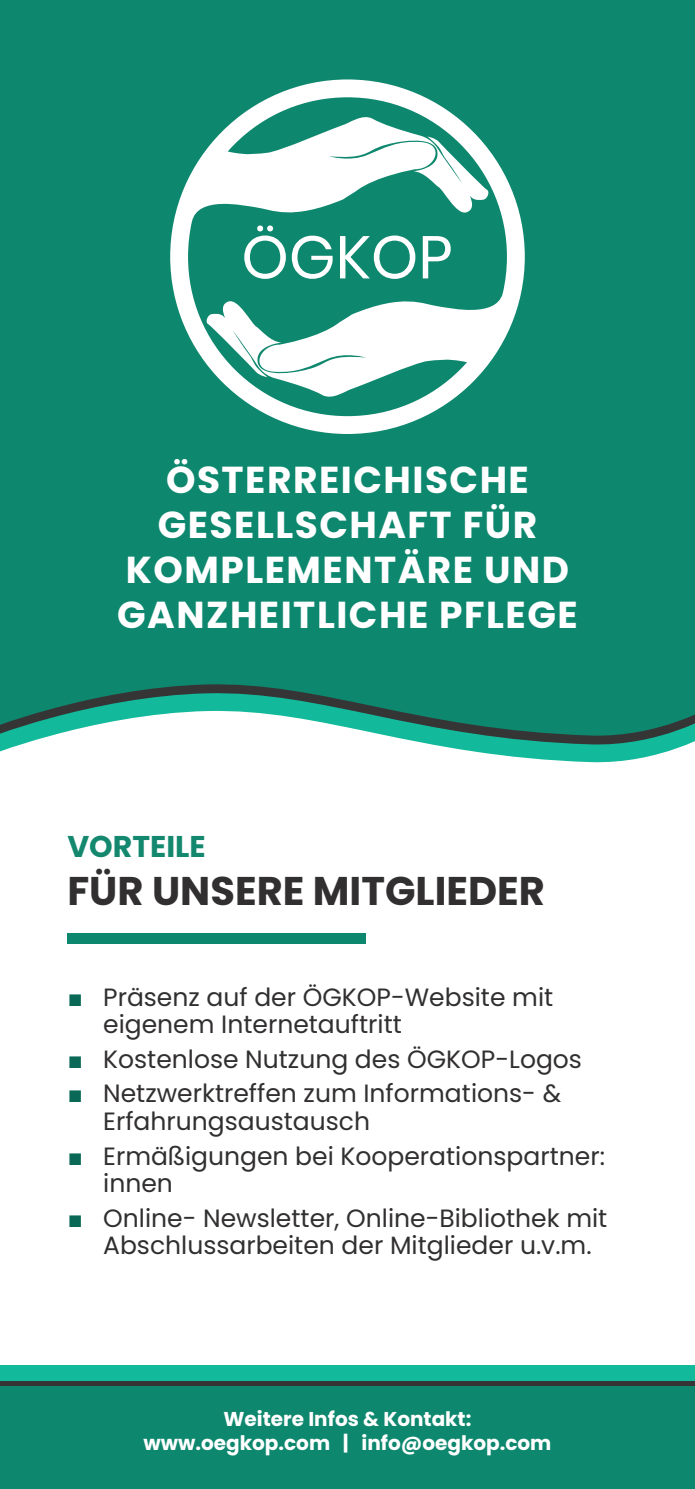
<style>
.page{position:relative;width:695px;height:1489px;background:#fff}
.page>*{position:absolute;margin:0;border:0;box-sizing:border-box;transform-origin:0 0}
.t1{font:700 40px "Poppins";color:#312f30}
.t2{font:700 37.5px/45px "Poppins";letter-spacing:.04em;color:#fff;text-align:center}
.t3{font:700 30px "Poppins";color:#13886f}
.t4{font:25px/27.5px "Poppins";color:#312f30}
.t5{font:700 20px/24px "Poppins";color:#fff;text-align:center}
.s1{font-family:"Arial";font-weight:700;color:#0a6856}
</style>
<div class="page">
<svg style="left:0;top:746px;width:683px;height:17px"></svg>
<div style="left:0;top:0;width:694px;height:737px;background:#0d876e"></div>
<div style="left:68px;top:933px;width:298px;height:10px;background:#0d876e"></div>
<svg style="left:170px;top:79px;width:354px;height:355px;fill:#0d876e"></svg>
<svg style="left:244px;top:225px;width:42px;height:54px"></svg>
<svg style="left:292px;top:236px;width:40px;height:43px"></svg>
<svg style="left:340px;top:235px;width:75px;height:44px"></svg>
<svg style="left:422px;top:236px;width:28px;height:42px"></svg>
<div style="left:0;top:1385px;width:694px;height:103px;background:#0d876e"></div>
<svg style="left:0;top:1380px;width:694px;height:5px;background:#2f4f4a"></svg>
<div style="left:0;top:1364px;width:694px;height:16px;background:#13b99b"></div>
<h2 class="t2" style="left:117px;top:457px;width:462px">ÖSTERREICHISCHE<br>GESELLSCHAFT FÜR<br>KOMPLEMENTÄRE UND<br>GANZHEITLICHE PFLEGE</h2>
<p class="t3" style="left:67px;top:825px;width:140px">VORTEILE</p>
<h1 class="t1" style="left:67px;top:863px;width:479px">FÜR UNSERE MITGLIEDER</h1>
<p class="t4" style="left:103px;top:983px;width:451px;text-indent:-35px"><span class="s1">■</span> Präsenz auf der ÖGKOP-Website mit eigenem Internetauftritt</p>
<p class="t4" style="left:68px;top:1045px;width:515px"><span class="s1">■</span> Kostenlose Nutzung des ÖGKOP-Logos</p>
<p class="t4" style="left:103px;top:1079px;width:459px;text-indent:-35px"><span class="s1">■</span> Netzwerktreffen zum Informations- &amp;<br>Erfahrungsaustausch</p>
<p class="t4" style="left:103px;top:1141px;width:503px;text-indent:-35px"><span class="s1">■</span> Ermäßigungen bei Kooperationspartner: innen</p>
<p class="t4" style="left:103px;top:1204px;width:505px;text-indent:-35px"><span class="s1">■</span> Online- Newsletter, Online-Bibliothek mit<br>Abschlussarbeiten der Mitglieder u.v.m.</p>
<p class="t5" style="left:143px;top:1406px;width:409px">Weitere Infos &amp; Kontakt: www.oegkop.com | info@oegkop.com</p>
</div>
